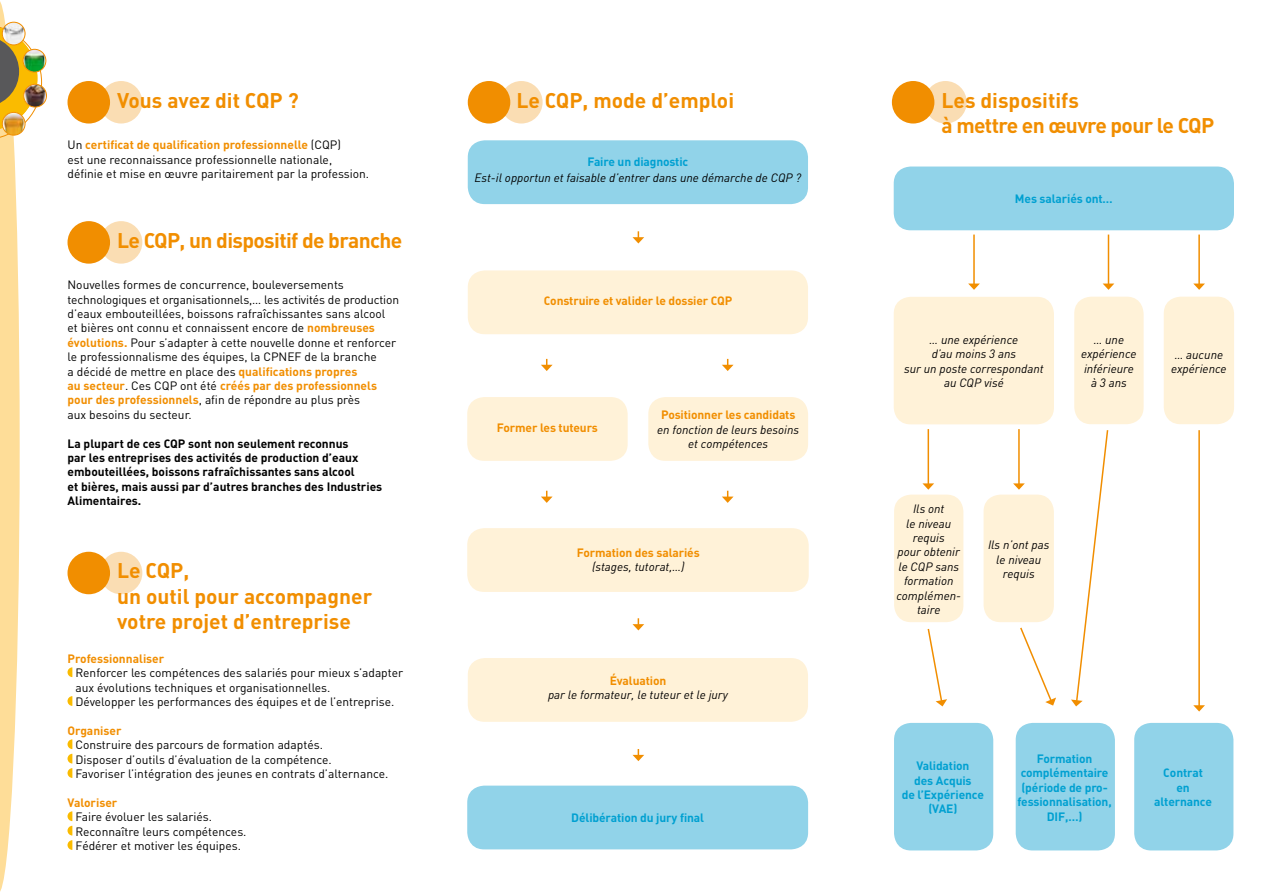
<style>
.page{position:relative;width:1276px;height:893px;background:#fff}
.page>*{position:absolute;margin:0;border:0;box-sizing:border-box;transform-origin:0 0}
.t1{font:700 21px/25.2px "DIN";color:#f18e00}
.t2{font:700 21px/25.2px "DIN";letter-spacing:-.03em;color:#f18e00}
.t3{font:12px/14.4px "DIN";color:#000}
.t4{font:italic 12px/14.4px "DIN";color:#000;text-align:center}
.t5{font:700 12px/14.4px "DIN";color:#000}
.t6{font:700 12px/14.4px "DIN";letter-spacing:-.01em;color:#00a0d1;text-align:center}
.t7{font:700 12px "DIN";letter-spacing:-.01em;color:#f18e00}
.s1{font-weight:700;color:#f18e00}
</style>
<div class="page">
<div style="left:100px;top:81px;width:42px;height:43px;background:#faddb3;border-radius:50%"></div>
<div style="left:68px;top:81px;width:42px;height:43px;background:#f18e00;border-radius:50%"></div>
<div style="left:500px;top:81px;width:42px;height:43px;background:#faddb3;border-radius:50%"></div>
<div style="left:468px;top:81px;width:42px;height:43px;background:#f18e00;border-radius:50%"></div>
<div style="left:924px;top:81px;width:42px;height:43px;background:#faddb3;border-radius:50%"></div>
<div style="left:892px;top:81px;width:42px;height:43px;background:#f18e00;border-radius:50%"></div>
<div style="left:100px;top:221px;width:42px;height:43px;background:#faddb3;border-radius:50%"></div>
<div style="left:68px;top:221px;width:42px;height:43px;background:#f18e00;border-radius:50%"></div>
<div style="left:100px;top:552px;width:42px;height:42px;background:#faddb3;border-radius:50%"></div>
<div style="left:68px;top:552px;width:42px;height:42px;background:#f18e00;border-radius:50%"></div>
<svg style="left:68px;top:667px;width:4px;height:10px"></svg>
<svg style="left:68px;top:696px;width:4px;height:10px"></svg>
<svg style="left:68px;top:739px;width:4px;height:39px"></svg>
<svg style="left:68px;top:811px;width:4px;height:39px"></svg>
<div style="left:468px;top:140px;width:340px;height:64px;background:#91d3e9;border-radius:17px"></div>
<div style="left:893px;top:167px;width:341px;height:63px;background:#91d3e9;border-radius:17px"></div>
<div style="left:467px;top:786px;width:341px;height:63px;background:#91d3e9;border-radius:17px"></div>
<div style="left:467px;top:397px;width:160px;height:64px;background:#fff2d8;border-radius:17px"></div>
<div style="left:648px;top:397px;width:160px;height:64px;background:#fff2d8;border-radius:17px"></div>
<div style="left:1163px;top:297px;width:71px;height:127px;background:#fff2d8;border-radius:17px"></div>
<div style="left:983px;top:495px;width:71px;height:127px;background:#fff2d8;border-radius:17px"></div>
<div style="left:1074px;top:297px;width:69px;height:127px;background:#fff2d8;border-radius:17px"></div>
<div style="left:894px;top:495px;width:69px;height:127px;background:#fff2d8;border-radius:17px"></div>
<div style="left:467px;top:528px;width:341px;height:64px;background:#fff2d8;border-radius:17px"></div>
<div style="left:468px;top:270px;width:340px;height:64px;background:#fff2d8;border-radius:17px"></div>
<div style="left:893px;top:297px;width:161px;height:127px;background:#fff2d8;border-radius:17px"></div>
<div style="left:894px;top:723px;width:99px;height:127px;background:#91d3e9;border-radius:17px"></div>
<div style="left:1134px;top:723px;width:99px;height:127px;background:#91d3e9;border-radius:17px"></div>
<div style="left:1015px;top:723px;width:100px;height:127px;background:#91d3e9;border-radius:17px"></div>
<div style="left:468px;top:658px;width:340px;height:64px;background:#fff2d8;border-radius:17px"></div>
<svg style="left:632px;top:231px;width:12px;height:12px"></svg>
<hr style="left:973px;top:235px;width:1px;height:49px;background:#f18e00">
<svg style="left:968px;top:284px;width:12px;height:6px"></svg>
<hr style="left:1107px;top:235px;width:2px;height:49px;background:#f18e00">
<svg style="left:1103px;top:284px;width:11px;height:6px"></svg>
<svg style="left:1071px;top:430px;width:38px;height:276px"></svg>
<hr style="left:927px;top:429px;width:2px;height:55px;background:#f18e00">
<svg style="left:922px;top:483px;width:12px;height:7px"></svg>
<svg style="left:927px;top:628px;width:20px;height:78px"></svg>
<hr style="left:1198px;top:235px;width:2px;height:49px;background:#f18e00">
<svg style="left:1193px;top:284px;width:12px;height:6px"></svg>
<hr style="left:1198px;top:430px;width:2px;height:276px;background:#f18e00">
<svg style="left:1193px;top:705px;width:12px;height:6px"></svg>
<hr style="left:1018px;top:429px;width:1px;height:55px;background:#f18e00">
<svg style="left:1013px;top:483px;width:12px;height:7px"></svg>
<svg style="left:1020px;top:627px;width:36px;height:79px"></svg>
<svg style="left:632px;top:618px;width:12px;height:12px"></svg>
<svg style="left:632px;top:749px;width:12px;height:12px"></svg>
<svg style="left:541px;top:359px;width:11px;height:12px"></svg>
<svg style="left:541px;top:491px;width:11px;height:12px"></svg>
<svg style="left:722px;top:359px;width:11px;height:12px"></svg>
<svg style="left:722px;top:491px;width:11px;height:12px"></svg>
<svg style="left:0;top:1px;width:42px;height:891px"></svg>
<img style="left:2px;top:22px;width:23px;height:23px;border-radius:11px">
<div style="left:2px;top:22px;width:23px;height:23px;border:1px solid #f18e00;border-radius:50%"></div>
<img style="left:24px;top:84px;width:22px;height:23px;border-radius:11px">
<div style="left:23px;top:84px;width:24px;height:23px;border:1px solid #f18e00;border-radius:50%"></div>
<img style="left:23px;top:49px;width:23px;height:23px;border-radius:11px">
<div style="left:23px;top:49px;width:23px;height:23px;border:1px solid #f18e00;border-radius:50%"></div>
<img style="left:2px;top:112px;width:23px;height:23px;border-radius:11px">
<div style="left:2px;top:112px;width:23px;height:24px;border:1px solid #f18e00;border-radius:50%"></div>
<h1 class="t1" style="left:117px;top:87px;width:183px">Vous avez dit CQP ?</h1>
<h1 class="t1" style="left:516px;top:87px;width:219px">Le CQP, mode d’emploi</h1>
<h1 class="t2" style="left:941px;top:87px;width:274px">Les dispositifs<br>à mettre en œuvre pour le CQP</h1>
<p class="t3" style="left:68px;top:137px;width:303px">Un <span class="s1">certificat de qualification professionnelle</span> (CQP)<br>est une reconnaissance professionnelle nationale, définie et mise en œuvre paritairement par la profession.</p>
<h1 class="t2" style="left:117px;top:227px;width:287px">Le CQP, un dispositif de branche</h1>
<p class="t3" style="left:68px;top:277px;width:333px">Nouvelles formes de concurrence, bouleversements technologiques et organisationnels,… les activités de production d’eaux embouteillées, boissons rafraîchissantes sans alcool<br>et bières ont connu et connaissent encore de <span class="s1">nombreuses évolutions.</span> Pour s’adapter à cette nouvelle donne et renforcer le professionnalisme des équipes, la CPNEF de la branche<br>a décidé de mettre en place des <span class="s1">qualifications propres<br>au secteur</span>. Ces CQP ont été <span class="s1">créés par des professionnels pour des professionnels</span>, afin de répondre au plus près<br>aux besoins du secteur.</p>
<p class="t5" style="left:68px;top:435px;width:316px">La plupart de ces CQP sont non seulement reconnus<br>par les entreprises des activités de production d’eaux embouteillées, boissons rafraîchissantes sans alcool<br>et bières, mais aussi par d’autres branches des Industries Alimentaires.</p>
<h1 class="t1" style="left:117px;top:557px;width:257px">Le CQP,<br>un outil pour accompagner votre projet d’entreprise</h1>
<p class="t7" style="left:68px;top:650px;width:98px">Professionnaliser</p>
<p class="t3" style="left:75px;top:665px;width:329px">Renforcer les compétences des salariés pour mieux s’adapter aux évolutions techniques et organisationnelles.<br>Développer les performances des équipes et de l’entreprise.</p>
<p class="t7" style="left:67px;top:722px;width:56px">Organiser</p>
<p class="t3" style="left:75px;top:737px;width:314px">Construire des parcours de formation adaptés.<br>Disposer d’outils d’évaluation de la compétence.<br>Favoriser l’intégration des jeunes en contrats d’alternance.</p>
<p class="t7" style="left:67px;top:794px;width:51px">Valoriser</p>
<p class="t3" style="left:75px;top:809px;width:173px">Faire évoluer les salariés.<br>Reconnaître leurs compétences.<br>Fédérer et motiver les équipes.</p>
<p class="t6" style="left:587px;top:154px;width:102px">Faire un diagnostic</p>
<p class="t4" style="left:474px;top:170px;width:328px">Est-il opportun et faisable d’entrer dans une démarche de CQP ?</p>
<p class="t7" style="left:544px;top:293px;width:190px">Construire et valider le dossier CQP</p>
<p class="t7" style="left:497px;top:419px;width:103px">Former les tuteurs</p>
<p class="t7" style="left:661px;top:407px;width:136px">Positionner les candidats</p>
<p class="t4" style="left:657px;top:422px;width:144px">en fonction de leurs besoins et compétences</p>
<p class="t7" style="left:577px;top:544px;width:124px">Formation des salariés</p>
<p class="t4" style="left:592px;top:559px;width:94px">(stages, tutorat,…)</p>
<p class="t7" style="left:610px;top:673px;width:58px">Évaluation</p>
<p class="t4" style="left:548px;top:688px;width:181px">par le formateur, le tuteur et le jury</p>
<p class="t6" style="left:571px;top:809px;width:134px">Délibération du jury final</p>
<p class="t6" style="left:1015px;top:191px;width:99px">Mes salariés ont…</p>
<p class="t4" style="left:904px;top:332px;width:141px">… une expérience<br>d’au moins 3 ans<br>sur un poste correspondant au CQP visé</p>
<p class="t4" style="left:1081px;top:332px;width:57px">… une expérience inférieure à 3 ans</p>
<p class="t4" style="left:1171px;top:347px;width:57px;text-align:left">… aucune expérience</p>
<p class="t4" style="left:896px;top:501px;width:66px">Ils ont<br>le niveau requis<br>pour obtenir le CQP sans formation complémen&shy;taire</p>
<p class="t4" style="left:988px;top:538px;width:63px">Ils n’ont pas le niveau requis</p>
<p class="t6" style="left:1017px;top:751px;width:96px">Formation complémentaire (période de pro&shy;fessionnalisation,<br>DIF,…)</p>
<p class="t6" style="left:902px;top:758px;width:84px">Validation<br>des Acquis<br>de l’Expérience (VAE)</p>
<p class="t6" style="left:1154px;top:765px;width:59px">Contrat<br>en alternance</p>
</div>
